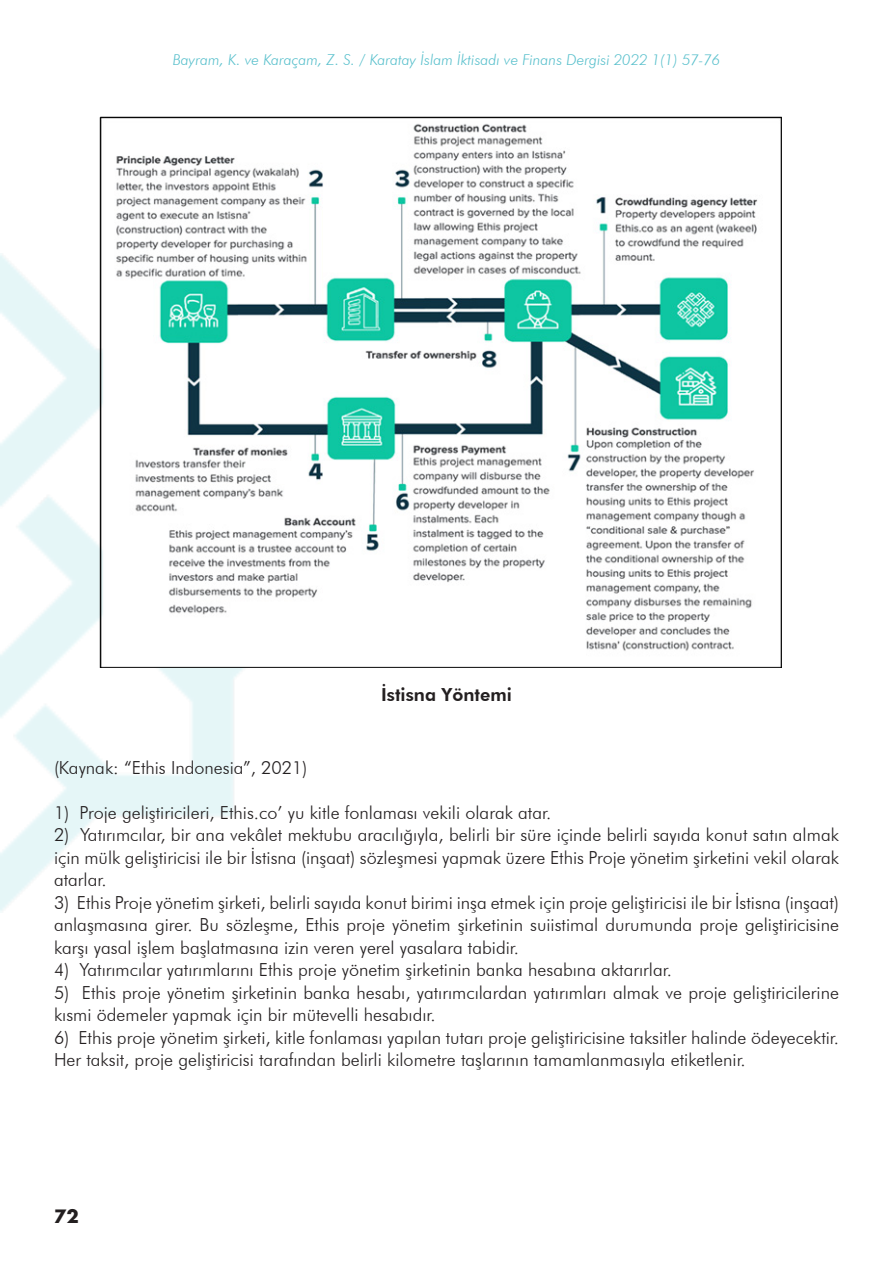
<style>
.page{position:relative;width:893px;height:1263px;background:#fff}
.page>*{position:absolute;margin:0;border:0;box-sizing:border-box;transform-origin:0 0}
.t1{font:300 18px/22.5px "Futura BT";color:#231f20;text-align:justify}
.t2{font:800 18px "Futura BT";color:#231f20}
.t3{font:700 18px "Futura";color:#231f20}
.t4{font:italic 300 15px "Futura BT";color:#59c0cc}
</style>
<div class="page">
<img style="left:99px;top:117px;width:683px;height:551px">
<p class="t4" style="left:173px;top:51px;width:549px">Bayram, K. ve Karaçam, Z. S. / Karatay İslam İktisadı ve Finans Dergisi 2022 1(1) 57-76</p>
<p class="t2" style="left:381px;top:684px;width:132px">İstisna Yöntemi</p>
<p class="t1" style="left:54px;top:756px;width:255px">(Kaynak: “Ethis Indonesia”, 2021)</p>
<p class="t1" style="left:54px;top:801px;width:499px">1) Proje geliştiricileri, Ethis.co’ yu kitle fonlaması vekili olarak atar.</p>
<p class="t1" style="left:54px;top:823px;width:786px">2) Yatırımcılar, bir ana vekâlet mektubu aracılığıyla, belirli bir süre içinde belirli sayıda konut satın almak için mülk geliştiricisi ile bir İstisna (inşaat) sözleşmesi yapmak üzere Ethis Proje yönetim şirketini vekil olarak atarlar.</p>
<p class="t1" style="left:54px;top:891px;width:786px">3) Ethis Proje yönetim şirketi, belirli sayıda konut birimi inşa etmek için proje geliştiricisi ile bir İstisna (inşaat) anlaşmasına girer. Bu sözleşme, Ethis proje yönetim şirketinin suiistimal durumunda proje geliştiricisine karşı yasal işlem başlatmasına izin veren yerel yasalara tabidir.</p>
<p class="t1" style="left:54px;top:958px;width:619px">4) Yatırımcılar yatırımlarını Ethis proje yönetim şirketinin banka hesabına aktarırlar.</p>
<p class="t1" style="left:54px;top:981px;width:786px">5) Ethis proje yönetim şirketinin banka hesabı, yatırımcılardan yatırımları almak ve proje geliştiricilerine kısmi ödemeler yapmak için bir mütevelli hesabıdır.</p>
<p class="t1" style="left:54px;top:1026px;width:786px">6) Ethis proje yönetim şirketi, kitle fonlaması yapılan tutarı proje geliştiricisine taksitler halinde ödeyecektir.<br>Her taksit, proje geliştiricisi tarafından belirli kilometre taşlarının tamamlanmasıyla etiketlenir.</p>
<p class="t3" style="left:54px;top:1203px;width:26px">72</p>
</div>
